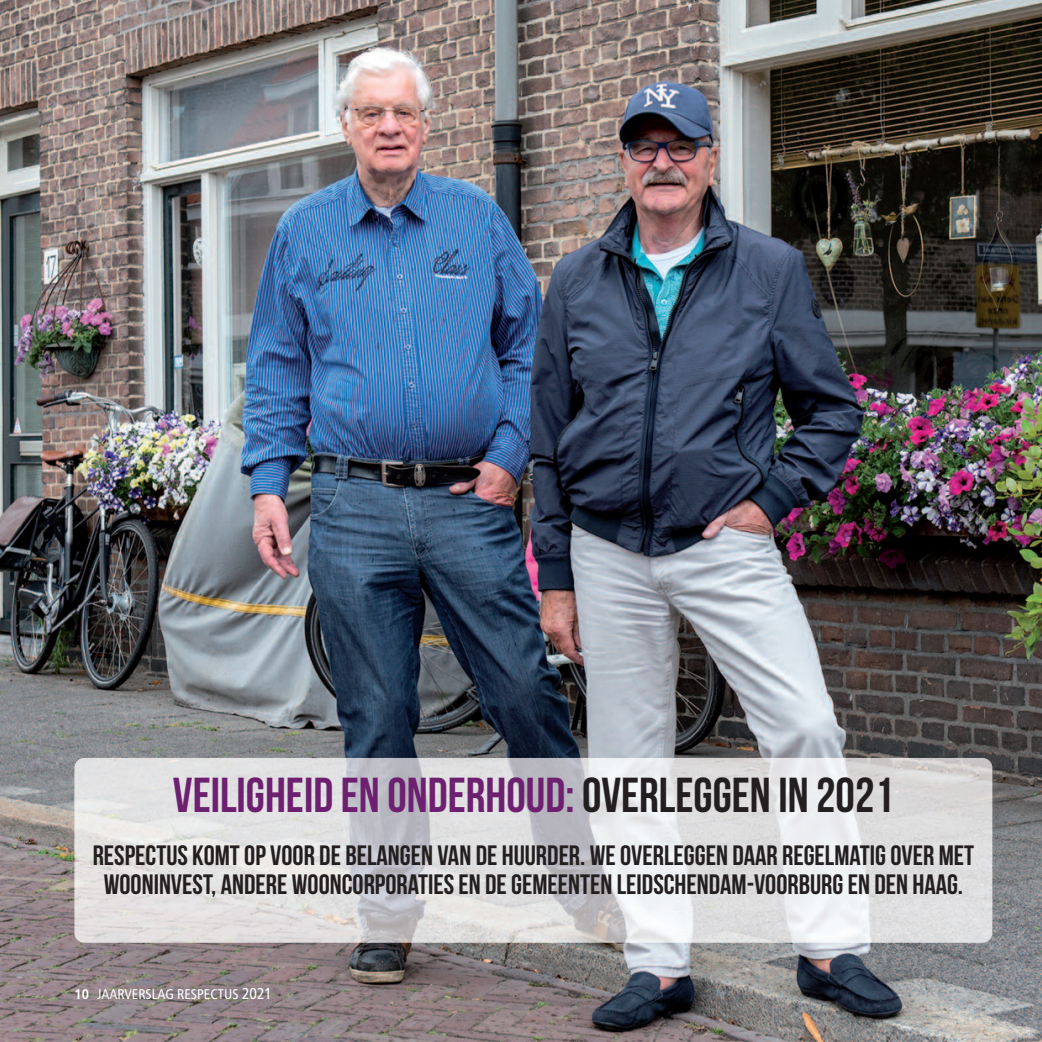
<style>
.page{position:relative;width:1042px;height:1042px;background:#fff}
.page>*{position:absolute;margin:0;border:0;box-sizing:border-box;transform-origin:0 0}
.t1{font:49px "Bebas Neue";color:#6d206f}
.t2{font:28px/29.8px "Bebas Neue";color:#231f20;text-align:center}
.t3{font:condensed 14px "Frutiger";color:#fff}
.s1{color:#231f20}
.s2{font-weight:700}
.s3{font-size:15.75px}
</style>
<div class="page">
<img style="left:0;top:0;width:1042px;height:1042px">
<img style="left:74px;top:758px;width:918px;height:185px">
<h1 class="t1" style="left:173px;top:766px;width:722px">VEILIGHEID EN ONDERHOUD:<span class="s1">OVERLEGGEN IN 2021</span></h1>
<p class="t2" style="left:93px;top:840px;width:883px">RESPECTUS KOMTOP VOOR DE BELANGEN VAN DE HUURDER. WE OVERLEGGEN DAAR REGELMATIG OVER MET<br>WOONINVEST, ANDERE WOONCORPORATIESEN DEGEMEENTEN LEIDSCHENDAM-VOORBURG EN DEN HAAG.</p>
<p class="t3" style="left:74px;top:988px;width:199px"><span class="s2">10</span> JAARVERSLAG RESPECTUS <span class="s3">2021</span></p>
</div>
